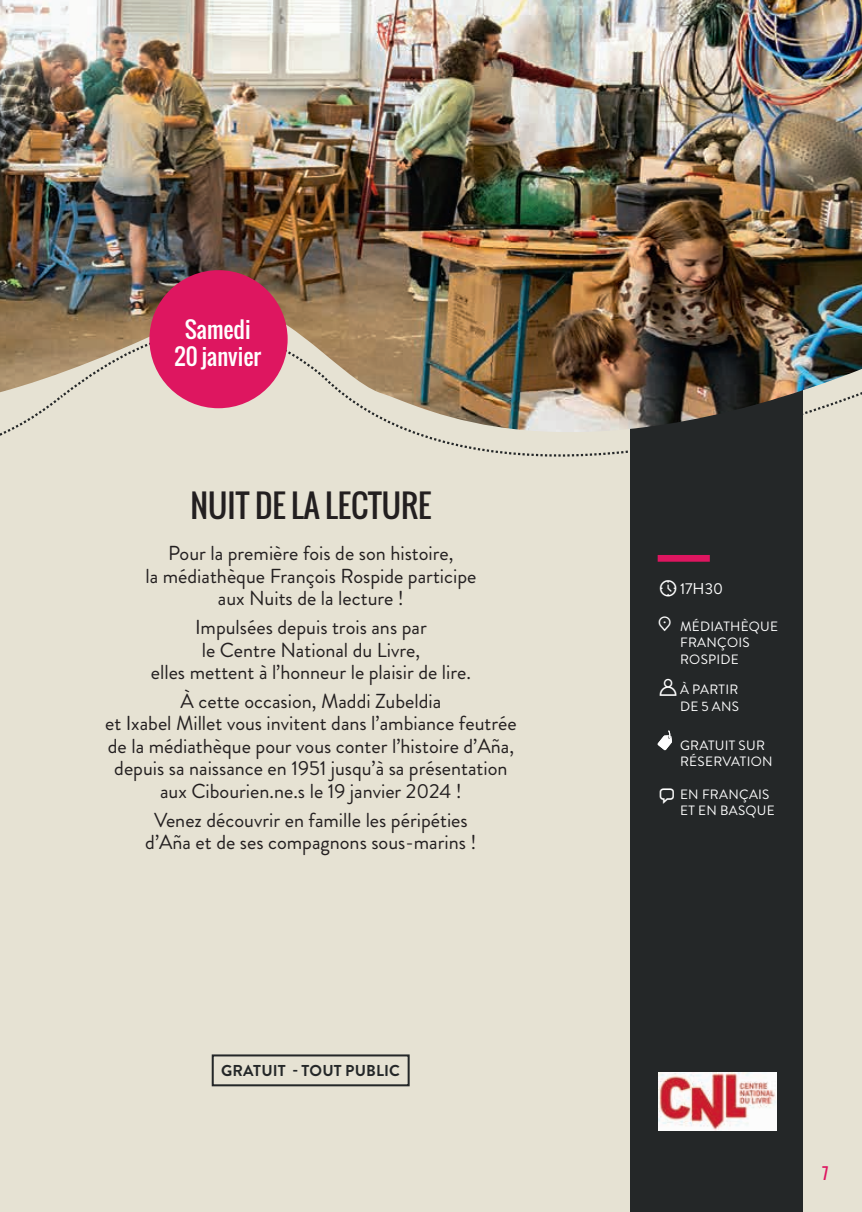
<style>
.page{position:relative;width:862px;height:1212px;background:#fff}
.page>*{position:absolute;margin:0;border:0;box-sizing:border-box;transform-origin:0 0}
.titres_festivals{font:31.5px "Oswald";color:#231f20}
.dates_rond{font:22.5px/27px "Oswald";color:#fff;text-align:center}
.descriptif_spectacle{font:20.25px/22.5px "Brandon Grotesque";color:#231f20;text-align:center}
.intros{font:700 15.75px "Brandon Grotesque";letter-spacing:.01em;color:#242728}
.listes_horaires_even{font:15.75px "Brandon Grotesque";color:#fff}
.t1{font:15.75px "Oswald";color:#de1660}
.listes_horaires_even-2{font:13.5px/16.2px "Brandon Grotesque";letter-spacing:.02em;color:#fff}
.s1{font-family:"Aquawax Pro Pictograms";font-size:20.25px}
</style>
<div class="page">
<div style="left:0;top:0;width:861px;height:1212px;background:#e6e2d3"></div>
<div style="left:630px;top:0;width:172px;height:1212px;background:#242728"></div>
<svg style="left:657px;top:730px;width:14px;height:20px"></svg>
<div style="left:657px;top:555px;width:52px;height:7px;background:#de1660"></div>
<img style="left:0;top:0;width:861px;height:435px">
<div style="left:211px;top:1054px;width:198px;height:32px;border:2px solid #242728"></div>
<img style="left:658px;top:1072px;width:118px;height:58px">
<div style="left:149px;top:270px;width:138px;height:138px;background:#de1660;border-radius:50%"></div>
<p class="dates_rond" style="left:174px;top:316px;width:88px">Samedi<br>20 janvier</p>
<p class="titres_festivals" style="left:190px;top:481px;width:242px">NUIT DE LA LECTURE</p>
<p class="descriptif_spectacle" style="left:145px;top:542px;width:332px">Pour la première fois de son histoire,<br>la médiathèque François Rospide participe aux Nuits de la lecture !</p>
<p class="descriptif_spectacle" style="left:151px;top:616px;width:321px">Impulsées depuis trois ans par<br>le Centre National du Livre,<br>elles mettent à l’honneur le plaisir de lire.</p>
<p class="descriptif_spectacle" style="left:105px;top:690px;width:413px">À cette occasion, Maddi Zubeldia<br>et Ixabel Millet vous invitent dans l’ambiance feutrée de la médiathèque pour vous conter l’histoire d’Aña, depuis sa naissance en 1951 jusqu’à sa présentation aux Cibourien.ne.s le 19 janvier 2024 !</p>
<p class="descriptif_spectacle" style="left:145px;top:809px;width:332px">Venez découvrir en famille les péripéties d’Aña et de ses compagnons sous-marins !</p>
<p class="intros" style="left:221px;top:1059px;width:180px">GRATUIT - TOUT PUBLIC</p>
<p class="listes_horaires_even" style="left:679px;top:578px;width:44px">17H30</p>
<p class="listes_horaires_even-2" style="left:679px;top:619px;width:100px;text-indent:-22px"><span class="s1">l</span> MÉDIATHÈQUE<br>FRANÇOIS<br>ROSPIDE</p>
<p class="listes_horaires_even-2" style="left:679px;top:682px;width:61px">À PARTIR<br>DE 5 ANS</p>
<p class="listes_horaires_even-2" style="left:679px;top:738px;width:94px">GRATUIT SUR<br>RÉSERVATION</p>
<p class="listes_horaires_even-2" style="left:679px;top:786px;width:96px;text-indent:-22px"><span class="s1">b</span> EN FRANÇAIS<br>ET EN BASQUE</p>
<p class="t1" style="left:821px;top:1161px;width:8px">7</p>
</div>
